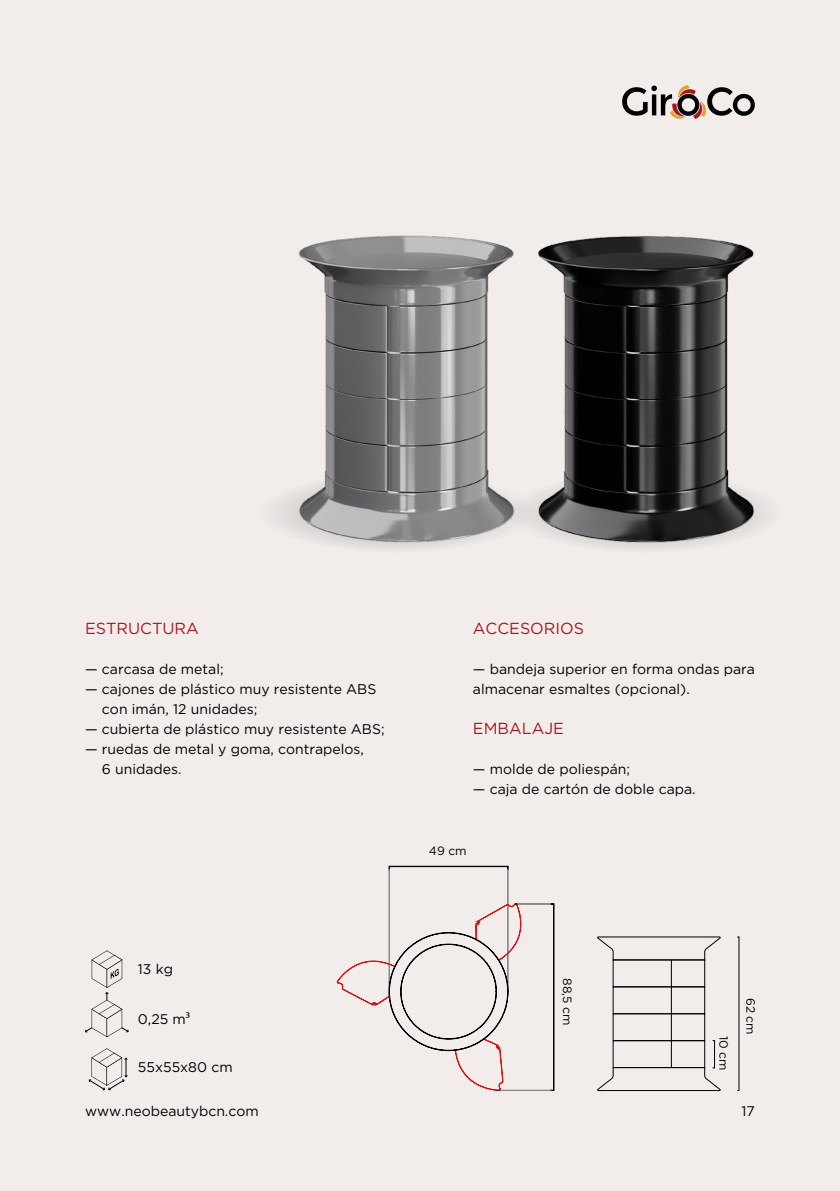
<style>
.page{position:relative;width:840px;height:1191px;background:#fff}
.page>*{position:absolute;margin:0;border:0;box-sizing:border-box;transform-origin:0 0}
.t1{font:16px "Gotham Pro";color:#a61920}
.t2{font:14px/20px "Gotham Pro";color:#000}
.t3{font:12px "Gotham Pro";color:#000}
.s1{font-family:"Myriad Pro"}
</style>
<div class="page">
<div style="left:0;top:0;width:839px;height:1191px;background:#f2edeb"></div>
<div style="left:501px;top:470px;width:286px;height:86px;background:#ede8e6;border-radius:50%"></div>
<div style="left:253px;top:470px;width:286px;height:86px;background:#ebe6e4;border-radius:50%"></div>
<svg style="left:622px;top:85px;width:133px;height:34px"></svg>
<img style="left:538px;top:235px;width:216px;height:308px">
<img style="left:298px;top:235px;width:218px;height:308px">
<div style="left:612px;top:986px;width:92px;height:28px;border:1px solid #000"></div>
<div style="left:612px;top:1013px;width:92px;height:27px;border:1px solid #000"></div>
<div style="left:612px;top:1040px;width:92px;height:27px;border:1px solid #000"></div>
<svg style="left:597px;top:1067px;width:123px;height:23px"></svg>
<svg style="left:597px;top:936px;width:123px;height:24px"></svg>
<hr style="left:670px;top:960px;width:1px;height:107px;background:#000">
<svg style="left:89px;top:1048px;width:39px;height:42px"></svg>
<svg style="left:85px;top:950px;width:44px;height:87px"></svg>
<svg style="left:337px;top:866px;width:217px;height:224px"></svg>
<p class="t1" style="left:85px;top:619px;width:115px">ESTRUCTURA</p>
<p class="t2" style="left:85px;top:658px;width:140px">— carcasa de metal;</p>
<p class="t2" style="left:102px;top:678px;width:276px;text-indent:-17px">— cajones de plástico muy resistente ABS con imán, 12 unidades;</p>
<p class="t2" style="left:85px;top:718px;width:301px">— cubierta de plástico muy resistente ABS;</p>
<p class="t2" style="left:102px;top:738px;width:263px;text-indent:-17px">— ruedas de metal y goma, contrapelos,<br>6 unidades.</p>
<p class="t2" style="left:138px;top:959px;width:37px">13 kg</p>
<p class="t2" style="left:138px;top:1009px;width:54px">0,25 m<span class="s1">³</span></p>
<p class="t2" style="left:138px;top:1057px;width:96px">55x55x80 cm</p>
<p class="t2" style="left:85px;top:1101px;width:175px">www.neobeautybcn.com</p>
<p class="t1" style="left:472px;top:619px;width:112px">ACCESORIOS</p>
<p class="t2" style="left:472px;top:658px;width:283px">— bandeja superior en forma ondas para almacenar esmaltes (opcional).</p>
<p class="t1" style="left:472px;top:719px;width:92px">EMBALAJE</p>
<p class="t2" style="left:472px;top:758px;width:158px">— molde de poliespán;</p>
<p class="t2" style="left:472px;top:778px;width:224px">— caja de cartón de doble capa.</p>
<p class="t3" style="left:429px;top:844px;width:39px">49 cm</p>
<p class="t3" style="left:574px;top:978px;width:49px;rotate:90deg">88,5 cm</p>
<p class="t3" style="left:730px;top:1035px;width:36px;rotate:90deg">10 cm</p>
<p class="t3" style="left:756px;top:998px;width:38px;rotate:90deg">62 cm</p>
<p class="t2" style="left:741px;top:1101px;width:15px">17</p>
</div>
